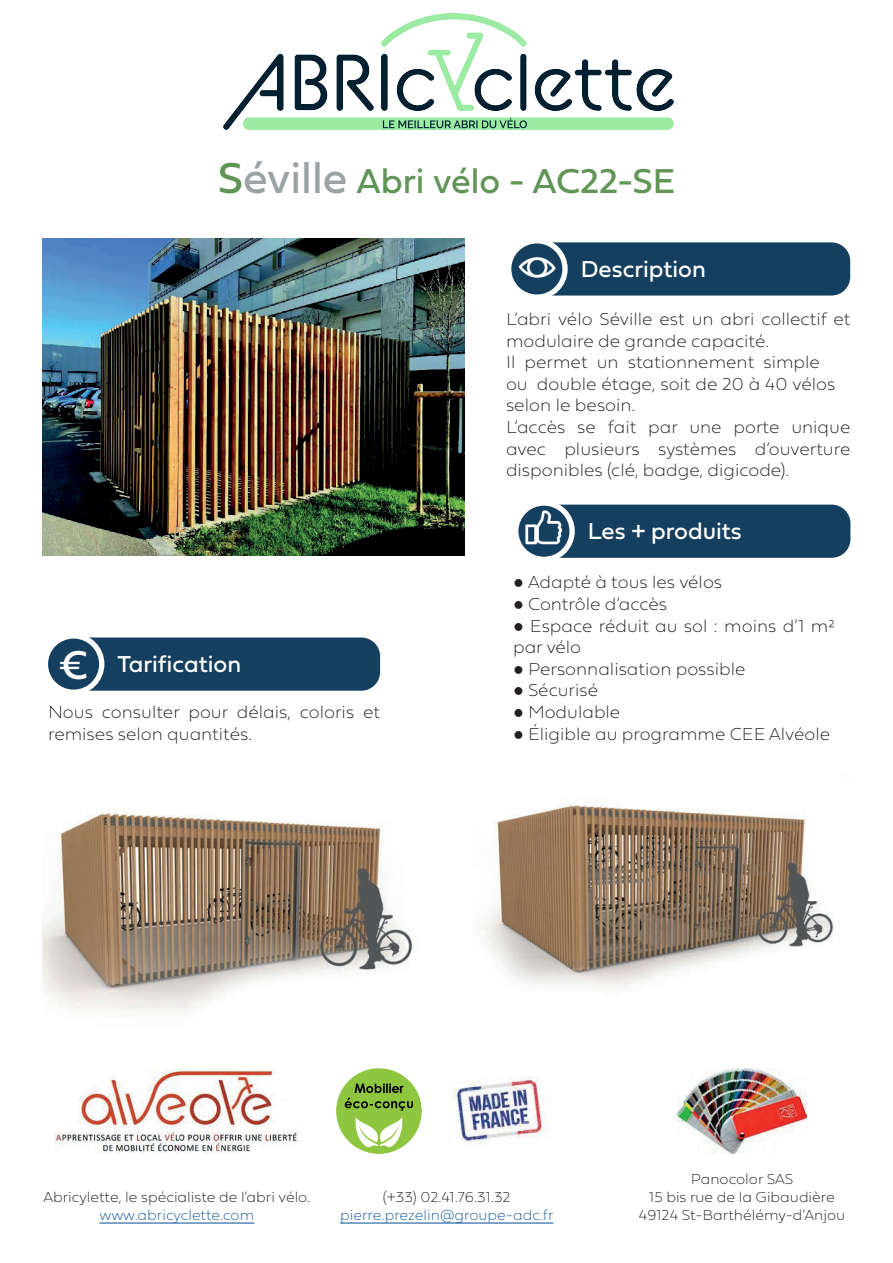
<style>
.page{position:relative;width:893px;height:1263px;background:#fff}
.page>*{position:absolute;margin:0;border:0;box-sizing:border-box;transform-origin:0 0}
.t1{font:36px "Fieldwork Geo Regular";color:#609556}
.t2{font:24px "Fieldwork Geo Regular";color:#fff}
.t3{font:18px/21.6px "Fieldwork Geo Hair";color:#231f20}
.t4{font:15px/18px "Fieldwork Geo Hair";color:#231f20;text-align:center}
.t5{font:15px "Fieldwork Geo Hair";color:#175d9e}
.s1{font-size:45px}
.s2{font-size:45px;color:#9da2a5}
.s3{font-size:42px}
.s4{font-family:"Calibri";font-weight:300}
</style>
<div class="page">
<hr style="left:340px;top:1222px;width:213px;height:1px;background:#175d9e">
<img style="left:337px;top:1068px;width:85px;height:85px">
<hr style="left:99px;top:1222px;width:155px;height:1px;background:#175d9e">
<img style="left:678px;top:1068px;width:128px;height:85px">
<div style="left:529px;top:243px;width:320px;height:52px;background:#153f5e;border-radius:18px"></div>
<div style="left:529px;top:242px;width:321px;height:54px;border:2px solid #153f5e;border-radius:18px"></div>
<div style="left:507px;top:239px;width:60px;height:60px;background:#fff;border-radius:50%"></div>
<div style="left:506px;top:238px;width:62px;height:62px;border:2px solid #fff;border-radius:50%"></div>
<img style="left:510px;top:240px;width:54px;height:54px">
<img style="left:54px;top:1068px;width:245px;height:85px">
<div style="left:536px;top:505px;width:314px;height:52px;background:#153f5e;border-radius:18px"></div>
<div style="left:536px;top:505px;width:314px;height:53px;border:2px solid #153f5e;border-radius:18px"></div>
<div style="left:514px;top:501px;width:60px;height:60px;background:#fff;border-radius:50%"></div>
<div style="left:513px;top:500px;width:62px;height:62px;border:2px solid #fff;border-radius:50%"></div>
<img style="left:517px;top:503px;width:54px;height:54px">
<div style="left:66px;top:638px;width:313px;height:52px;background:#153f5e;border-radius:18px"></div>
<div style="left:65px;top:637px;width:315px;height:54px;border:2px solid #153f5e;border-radius:18px"></div>
<div style="left:44px;top:634px;width:60px;height:60px;background:#fff;border-radius:50%"></div>
<div style="left:43px;top:633px;width:61px;height:62px;border:2px solid #fff;border-radius:50%"></div>
<div style="left:49px;top:639px;width:49px;height:50px;background:#153f5e;border-radius:50%"></div>
<div style="left:48px;top:638px;width:51px;height:52px;border:2px solid #153f5e;border-radius:50%"></div>
<img style="left:453px;top:1076px;width:96px;height:69px">
<img style="left:43px;top:238px;width:422px;height:317px">
<img style="left:43px;top:809px;width:371px;height:205px">
<img style="left:481px;top:803px;width:353px;height:185px">
<img style="left:224px;top:13px;width:450px;height:117px">
<h1 class="t1" style="left:218px;top:152px;width:459px"><span class="s1">S</span><span class="s2">éville</span> Abri vélo - AC22-SE</h1>
<h2 class="t2" style="left:59px;top:645px;width:184px"><span class="s3">€</span> Tarification</h2>
<p class="t3" style="left:48px;top:700px;width:334px">Nous consulter pour délais, coloris et remises selon quantités.</p>
<h2 class="t2" style="left:581px;top:250px;width:127px">Description</h2>
<p class="t3" style="left:506px;top:307px;width:346px">L’abri vélo Séville est un abri collectif et modulaire de grande capacité.<br>Il permet un stationnement simple<br>ou double étage, soit de 20 à 40 vélos selon le besoin.<br>L’accès se fait par une porte unique avec plusieurs systèmes d’ouverture disponibles (clé, badge, digicode).</p>
<h2 class="t2" style="left:588px;top:513px;width:155px">Les + produits</h2>
<p class="t3" style="left:513px;top:570px;width:211px"><span class="s4">●</span> Adapté à tous les vélos</p>
<p class="t3" style="left:513px;top:592px;width:156px"><span class="s4">●</span> Contrôle d’accès</p>
<p class="t3" style="left:513px;top:614px;width:323px"><span class="s4">●</span> Espace réduit au sol : moins d’1 m² par vélo</p>
<p class="t3" style="left:513px;top:657px;width:234px"><span class="s4">●</span> Personnalisation possible</p>
<p class="t3" style="left:513px;top:678px;width:87px"><span class="s4">●</span> Sécurisé</p>
<p class="t3" style="left:513px;top:700px;width:109px"><span class="s4">●</span> Modulable</p>
<p class="t3" style="left:513px;top:722px;width:319px"><span class="s4">●</span> Éligible au programme CEE Alvéole</p>
<p class="t4" style="left:43px;top:1187px;width:268px">Abricylette, le spécialiste de l’abri vélo.</p>
<p class="t5" style="left:99px;top:1203px;width:156px">www.abricyclette.com</p>
<p class="t4" style="left:383px;top:1187px;width:129px">(+33) 02.41.76.31.32</p>
<p class="t5" style="left:340px;top:1203px;width:215px">pierre.prezelin@groupe-adc.fr</p>
<p class="t4" style="left:639px;top:1169px;width:208px">Panocolor SAS<br>15 bis rue de la Gibaudière<br>49124 St-Barthélémy-d’Anjou</p>
</div>
